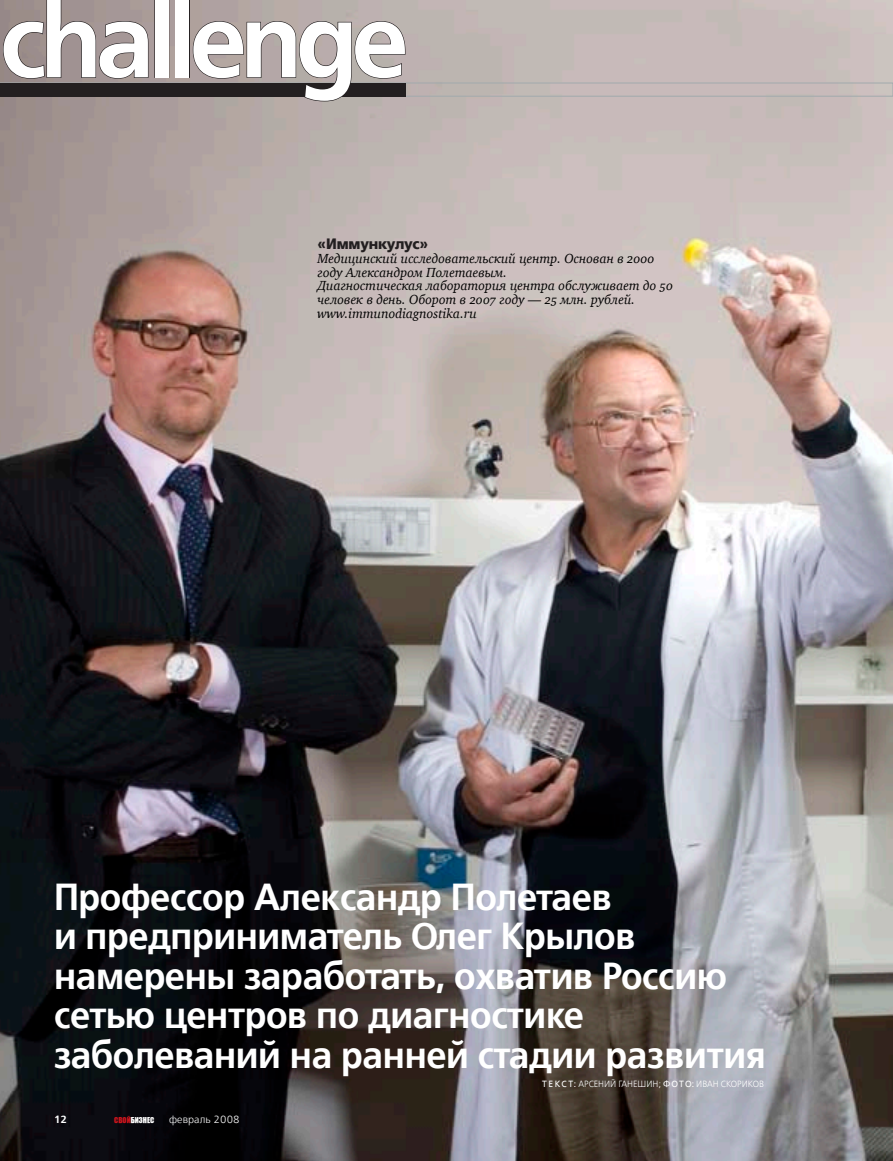
<style>
.page{position:relative;width:893px;height:1161px;background:#fff}
.page>*{position:absolute;margin:0;border:0;box-sizing:border-box;transform-origin:0 0}
.t1{font:105.9px "GL Free Set Demi Bold C";letter-spacing:-.06em;color:#fff;scale:.95 1}
.t2{font:37.5px/39.5px "GL Free Set Demi Bold C";letter-spacing:-.01em;color:#fff;scale:.95 1}
.t3{font:15px "GL Free Set Bold C";letter-spacing:-.01em;color:#231f20;scale:.95 1}
.t4{font:italic 13.5px/13.8px "GL Charter OSC";color:#000}
.t5{font:10.5px "GL Free Set Light C";letter-spacing:.01em;color:#fff}
.t6{font:10.5px "GL Free Set Demi Bold C";color:#fff}
.t7{font:9px "GL Free Set Light C";color:#fff;scale:.95 1}
.s1{font-family:"GL Impact";font-size:7.5px;color:#cd151d}
.s2{font-family:"GL Impact";font-size:7.5px}
.s3{font-family:"GL Free Set C"}
</style>
<div class="page">
<img style="left:0;top:102px;width:893px;height:1059px">
<svg style="left:0;top:0;width:893px;height:102px;background:#aca2a0"></svg>
<h1 class="t1" style="left:0;top:-20px;width:431px">challenge</h1>
<p class="t3" style="left:317px;top:235px;width:118px">«Иммункулус»</p>
<p class="t4" style="left:317px;top:252px;width:357px">Медицинский исследовательский центр. Основан в 2000 году Александром Полетаевым.<br>Диагностическая лаборатория центра обслуживает до 50 человек в день. Оборот в 2007 году — 25 млн. рублей. www.immunodiagnostika.ru</p>
<h2 class="t2" style="left:54px;top:878px;width:751px">Профессор Александр Полетаев<br>и предприниматель Олег Крылов намерены заработать, охватив Россию сетью центров по диагностике заболеваний на ранней стадии развития</h2>
<p class="t6" style="left:54px;top:1113px;width:14px">12</p>
<p class="t5" style="left:114px;top:1114px;width:127px"><span class="s1">СВОЙ</span><span class="s2">БИЗНЕС</span> февраль 2008</p>
<p class="t7" style="left:542px;top:1079px;width:235px"><span class="s3">т е к с т:</span> Арсений Ганешин; <span class="s3">Фот о:</span> Иван Скориков</p>
</div>
